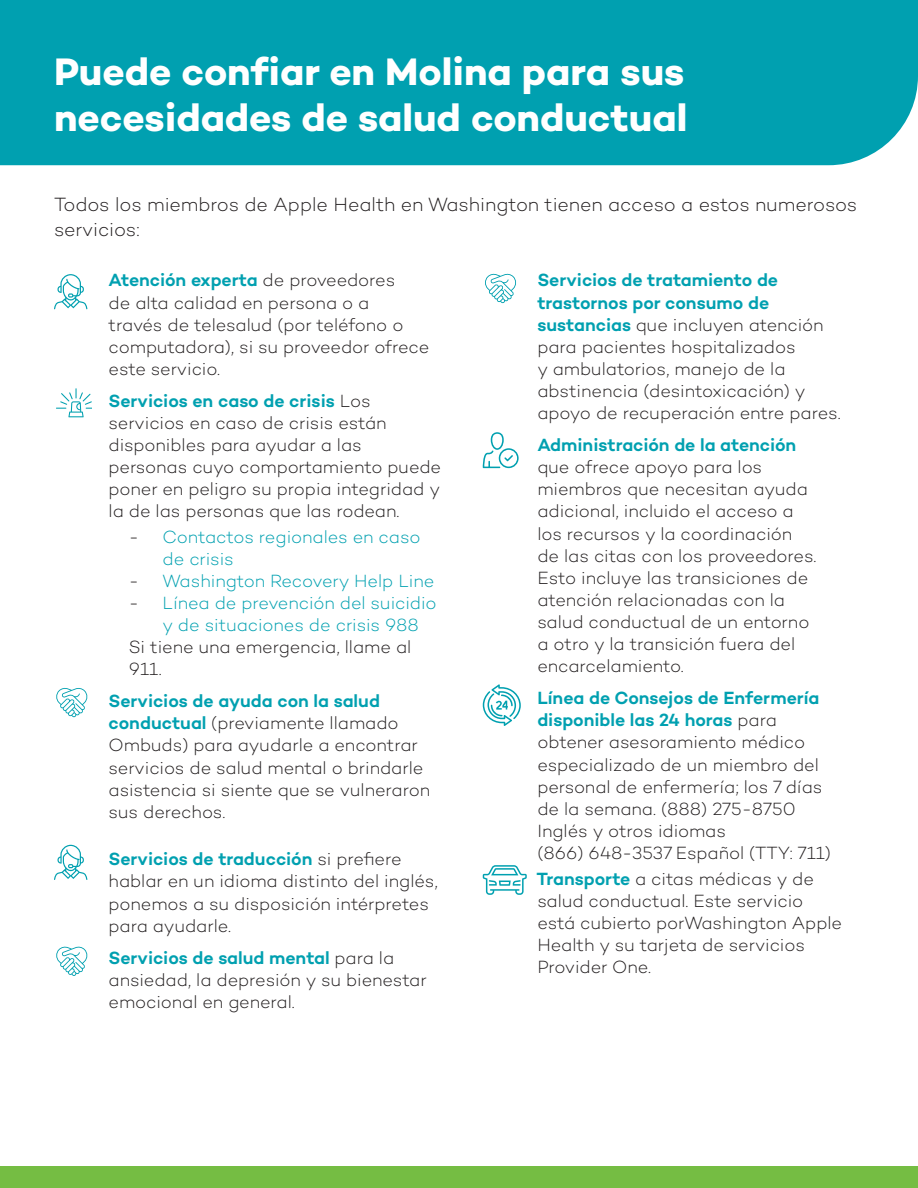
<style>
.page{position:relative;width:918px;height:1188px;background:#fff}
.page>*{position:absolute;margin:0;border:0;box-sizing:border-box;transform-origin:0 0}
.t1{font:700 39px/46.2px "Campton";color:#fff}
.t2{font:300 19.5px/24.8px "Campton";letter-spacing:-.01em;color:#231f20}
.t3{font:300 18px/22px "Campton";letter-spacing:-.01em;color:#231f20}
.t4{font:300 18px/22px "Campton";letter-spacing:-.01em;color:#00a0b0}
.s1{font-weight:600;color:#00a0b0}
.s2{color:#231f20}
</style>
<div class="page">
<svg style="left:54px;top:274px;width:33px;height:35px"></svg>
<div style="left:0;top:0;width:918px;height:165px;background:#00a0b0"></div>
<svg style="left:56px;top:388px;width:35px;height:29px"></svg>
<svg style="left:56px;top:688px;width:31px;height:29px"></svg>
<svg style="left:54px;top:845px;width:33px;height:35px"></svg>
<svg style="left:56px;top:947px;width:31px;height:29px"></svg>
<svg style="left:485px;top:274px;width:31px;height:29px"></svg>
<svg style="left:483px;top:432px;width:36px;height:36px"></svg>
<svg style="left:483px;top:684px;width:38px;height:42px"></svg>
<svg style="left:483px;top:865px;width:44px;height:30px"></svg>
<div style="left:0;top:1166px;width:918px;height:22px;background:#75bd43"></div>
<h2 class="t1" style="left:54px;top:48px;width:635px">Puede confiar en Molina para sus necesidades de salud conductual</h2>
<p class="t2" style="left:54px;top:192px;width:805px">Todos los miembros de Apple Health en Washington tienen acceso a estos numerosos servicios:</p>
<p class="t3" style="left:109px;top:269px;width:322px"><span class="s1">Atención experta</span> de proveedores<br>de alta calidad en persona o a<br>través de telesalud (por teléfono o computadora), si su proveedor ofrece este servicio.</p>
<p class="t3" style="left:109px;top:389px;width:334px"><span class="s1">Servicios en caso de crisis</span> Los servicios en caso de crisis están disponibles para ayudar a las personas cuyo comportamiento puede poner en peligro su propia integridad y la de las personas que las rodean.</p>
<p class="t4" style="left:163px;top:525px;width:259px;text-indent:-34px"><span class="s2">-</span> Contactos regionales en caso de crisis</p>
<p class="t4" style="left:129px;top:569px;width:307px"><span class="s2">-</span> Washington Recovery Help Line</p>
<p class="t4" style="left:163px;top:591px;width:276px;text-indent:-34px"><span class="s2">-</span> Línea de prevención del suicidio y de situaciones de crisis 988</p>
<p class="t3" style="left:129px;top:636px;width:284px">Si tiene una emergencia, llame al<br>911.</p>
<p class="t3" style="left:109px;top:690px;width:323px"><span class="s1">Servicios de ayuda con la salud conductual</span> (previamente llamado<br>Ombuds) para ayudarle a encontrar servicios de salud mental o brindarle asistencia si siente que se vulneraron sus derechos.</p>
<p class="t3" style="left:109px;top:848px;width:331px"><span class="s1">Servicios de traducción</span> si prefiere hablar en un idioma distinto del inglés, ponemos a su disposición intérpretes para ayudarle.</p>
<p class="t3" style="left:109px;top:946px;width:320px"><span class="s1">Servicios de salud mental</span> para la ansiedad, la depresión y su bienestar emocional en general.</p>
<p class="t3" style="left:537px;top:269px;width:305px"><span class="s1">Servicios de tratamiento de trastornos por consumo de sustancias</span> que incluyen atención para pacientes hospitalizados<br>y ambulatorios, manejo de la abstinencia (desintoxicación) y apoyo de recuperación entre pares.</p>
<p class="t3" style="left:537px;top:434px;width:281px"><span class="s1">Administración de la atención </span>que ofrece apoyo para los miembros que necesitan ayuda adicional, incluido el acceso a los recursos y la coordinación de las citas con los proveedores.<br>Esto incluye las transiciones de atención relacionadas con la salud conductual de un entorno a otro y la transición fuera del encarcelamiento.</p>
<p class="t3" style="left:537px;top:687px;width:295px"><span class="s1">Línea de Consejos de Enfermería disponible las 24 horas</span> para obtener asesoramiento médico especializado de un miembro del personal de enfermería; los 7 días de la semana. (888) 275-8750<br>Inglés y otros idiomas<br>(866) 648-3537 Español (TTY: 711)</p>
<p class="t3" style="left:537px;top:867px;width:307px"><span class="s1">Transporte</span> a citas médicas y de salud conductual. Este servicio está cubierto porWashington Apple<br>Health y su tarjeta de servicios<br>Provider One.</p>
</div>
